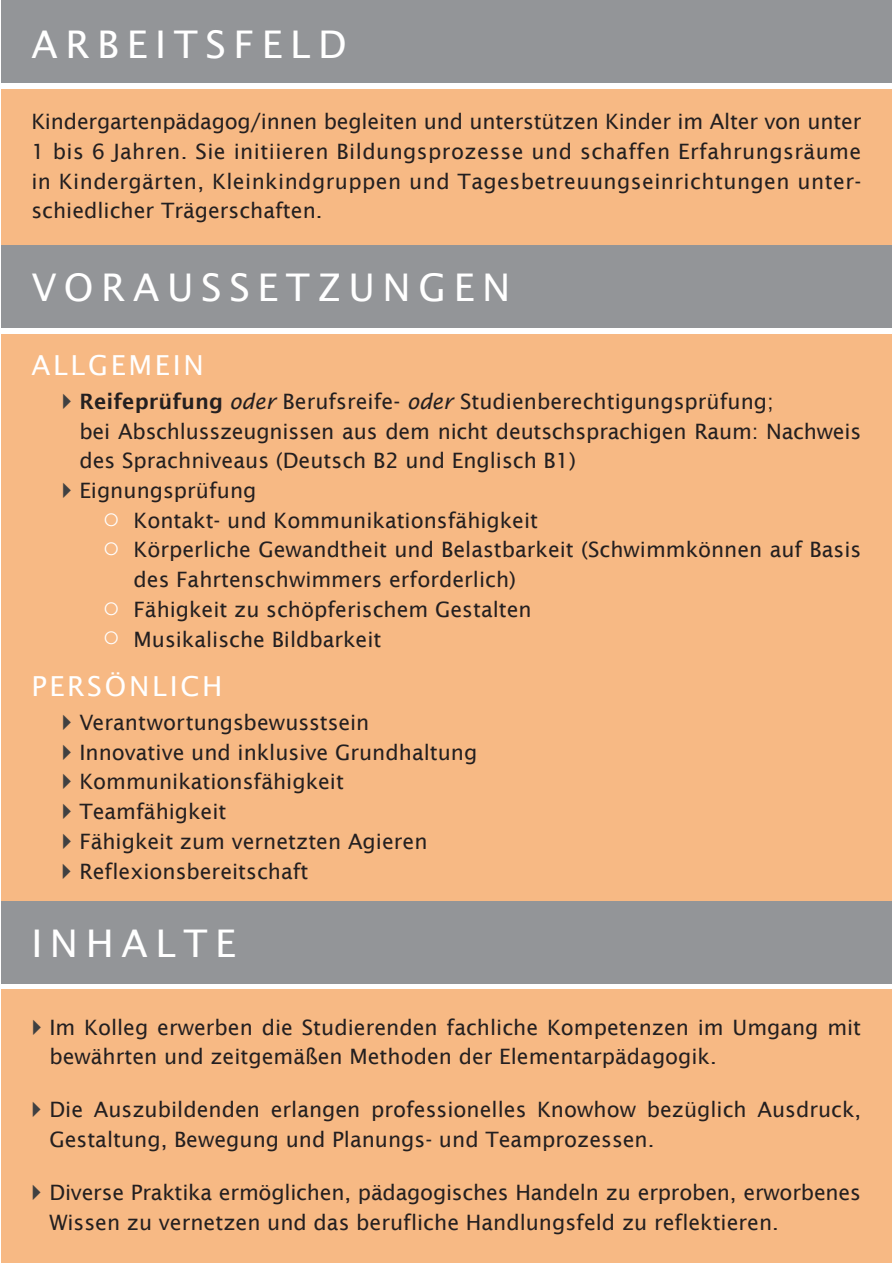
<style>
.page{position:relative;width:893px;height:1263px;background:#fff}
.page>*{position:absolute;margin:0;border:0;box-sizing:border-box;transform-origin:0 0}
.t1{font:38.25px "Lucida Sans";letter-spacing:.2em;color:#fff}
.t2{font:27.6px "Lucida Sans";letter-spacing:.1em;color:#fff}
.t3{font:21.15px/29.7px "Lucida Sans";color:#231f20}
.s1{font-weight:600}
.s2{font-style:italic}
</style>
<div class="page">
<div style="left:1px;top:89px;width:890px;height:156px;background:#f7b984"></div>
<div style="left:1px;top:0;width:890px;height:83px;background:#939598"></div>
<div style="left:1px;top:245px;width:890px;height:83px;background:#939598"></div>
<div style="left:1px;top:334px;width:890px;height:592px;background:#f7b984"></div>
<div style="left:1px;top:901px;width:890px;height:82px;background:#939598"></div>
<div style="left:1px;top:989px;width:890px;height:274px;background:#f7b984"></div>
<h1 class="t1" style="left:31px;top:21px;width:317px">ARBEITSFELD</h1>
<p class="t3" style="left:31px;top:106px;width:831px;text-align:justify">Kindergartenpädagog/innen begleiten und unterstützen Kinder im Alter von unter 1 bis 6 Jahren. Sie initiieren Bildungsprozesse und schaffen Erfahrungsräume in Kindergärten, Kleinkindgruppen und Tagesbetreuungseinrichtungen unter&shy;schiedlicher Trägerschaften.</p>
<h1 class="t1" style="left:31px;top:264px;width:480px">VORAUSSETZUNGEN</h1>
<h2 class="t2" style="left:31px;top:348px;width:174px">ALLGEMEIN</h2>
<p class="t3" style="left:79px;top:386px;width:696px"><span class="s1">Reifeprüfung</span> <span class="s2">oder</span> Berufsreife- <span class="s2">oder</span> Studienberechtigungsprüfung;</p>
<p class="t3" style="left:79px;top:416px;width:783px">bei Abschlusszeugnissen aus dem nicht deutschsprachigen Raum: Nachweis</p>
<p class="t3" style="left:79px;top:446px;width:498px">des Sprachniveaus (Deutsch B2 und Englisch B1)</p>
<p class="t3" style="left:79px;top:475px;width:179px">Eignungsprüfung</p>
<p class="t3" style="left:134px;top:505px;width:406px">Kontakt- und Kommunikationsfähigkeit</p>
<p class="t3" style="left:134px;top:535px;width:729px">Körperliche Gewandtheit und Belastbarkeit (Schwimmkönnen auf Basis</p>
<p class="t3" style="left:134px;top:564px;width:384px">des Fahrtenschwimmers erforderlich)</p>
<p class="t3" style="left:134px;top:594px;width:400px">Fähigkeit zu schöpferischem Gestalten</p>
<p class="t3" style="left:134px;top:624px;width:249px">Musikalische Bildbarkeit</p>
<h2 class="t2" style="left:31px;top:669px;width:193px">PERSÖNLICH</h2>
<p class="t3" style="left:79px;top:707px;width:399px">Verantwortungsbewusstsein<br>Innovative und inklusive Grundhaltung<br>Kommunikationsfähigkeit<br>Teamfähigkeit<br>Fähigkeit zum vernetzten Agieren<br>Reflexionsbereitschaft</p>
<h1 class="t1" style="left:31px;top:920px;width:206px">INHALTE</h1>
<p class="t3" style="left:49px;top:1012px;width:813px">Im Kolleg erwerben die Studierenden fachliche Kompetenzen im Umgang mit bewährten und zeitgemäßen Methoden der Elementarpädagogik.</p>
<p class="t3" style="left:49px;top:1094px;width:813px">Die Auszubildenden erlangen professionelles Knowhow bezüglich Ausdruck,<br>Gestaltung, Bewegung und Planungs- und Teamprozessen.</p>
<p class="t3" style="left:49px;top:1177px;width:813px">Diverse Praktika ermöglichen, pädagogisches Handeln zu erproben, erworbenes<br>Wissen zu vernetzen und das berufliche Handlungsfeld zu reflektieren.</p>
</div>
